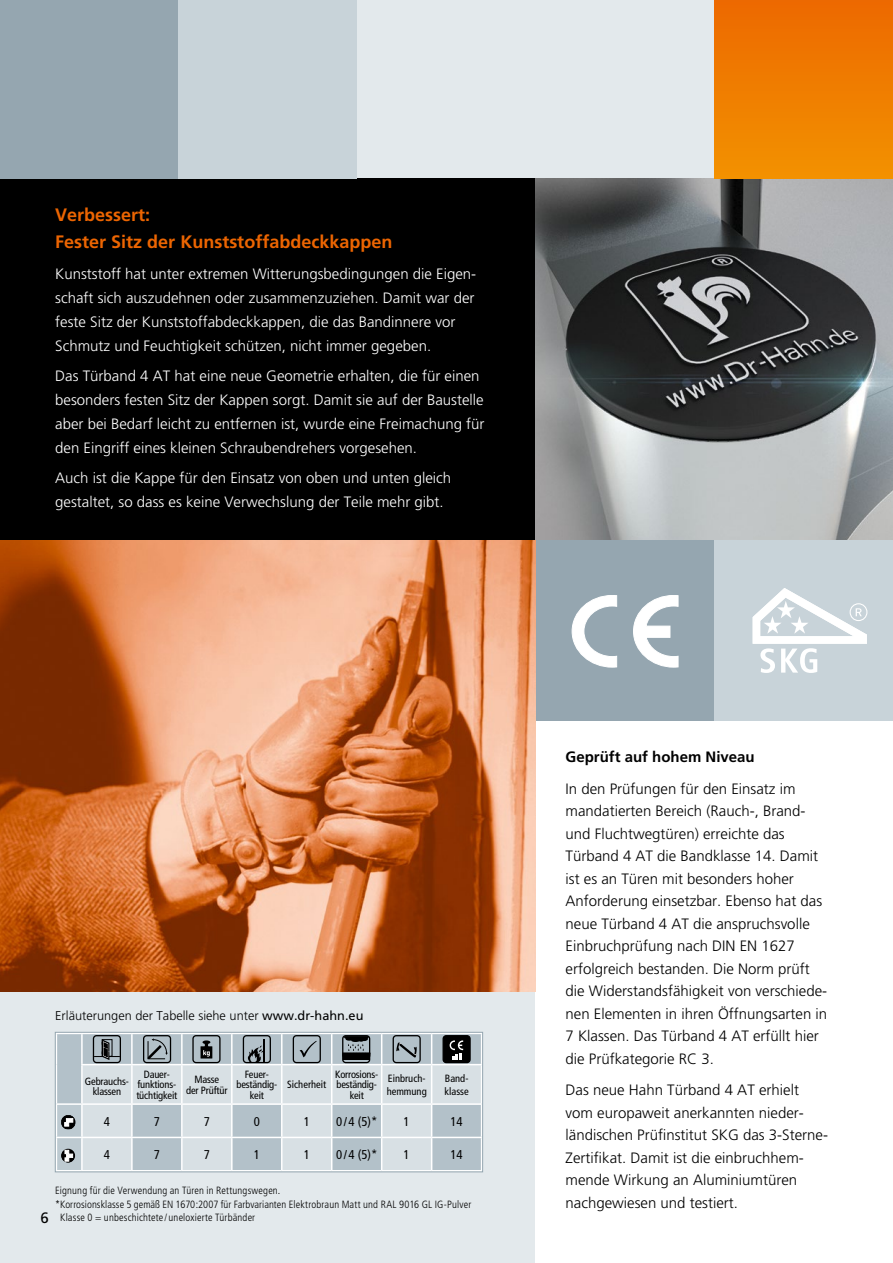
<style>
.page{position:relative;width:893px;height:1263px;background:#e3e9ec}
.page>*{position:absolute;margin:0;border:0;box-sizing:border-box;transform-origin:0 0}
.t1{font:700 18px/27px "Frutiger";color:#ec6502}
.t2{font:300 15px/22.5px "Frutiger";color:#000}
.t3{font:300 15px/24px "Frutiger";color:#fff}
.t4{font:700 15px "Frutiger";color:#000}
.t5{font:15px "Frutiger";color:#000}
.t6{font:300 12.75px "Frutiger";color:#000}
.t7{font:condensed 12.75px "Frutiger";color:#000}
.t8{font:300 condensed 10.5px "Frutiger";letter-spacing:.015em;color:#000}
.t9{font:condensed 10.5px/10.5px "Frutiger";letter-spacing:-.015em;color:#000;text-align:center}
.s1{font-weight:400}
</style>
<div class="page">
<div style="left:0;top:179px;width:536px;height:361px;background:#000"></div>
<img style="left:536px;top:179px;width:356px;height:361px">
<div style="left:0;top:0;width:179px;height:179px;background:#95a6b0"></div>
<div style="left:179px;top:0;width:178px;height:179px;background:#c8d3d9"></div>
<div style="left:536px;top:721px;width:357px;height:542px;background:#fff"></div>
<hr style="left:892px;top:0;width:1px;height:540px;background:#fff">
<div style="left:536px;top:540px;width:178px;height:181px;background:#95a6b0"></div>
<div style="left:714px;top:540px;width:179px;height:181px;background:#c8d3d9"></div>
<img style="left:0;top:540px;width:536px;height:452px">
<div style="left:714px;top:0;width:179px;height:179px;background:linear-gradient(to bottom,#ec6900,#f39200)"></div>
<svg style="left:572px;top:595px;width:45px;height:72px"></svg>
<svg style="left:633px;top:595px;width:45px;height:72px"></svg>
<svg style="left:57px;top:1034px;width:424px;height:136px"></svg>
<div style="left:55px;top:1032px;width:428px;height:140px;border:1px solid #95a6b0"></div>
<svg style="left:753px;top:588px;width:114px;height:85px"></svg>
<div style="left:850px;top:603px;width:17px;height:18px;border:1px solid #fff;border-radius:50%"></div>
<p class="t1" style="left:55px;top:201px;width:339px">Verbessert:<br>Fester Sitz der Kunststoffabdeckkappen</p>
<p class="t3" style="left:55px;top:261px;width:422px">Kunststoff hat unter extremen Witterungsbedingungen die Eigen&shy;schaft sich auszudehnen oder zusammenzuziehen. Damit war der feste Sitz der Kunststoffabdeckkappen, die das Bandinnere vor Schmutz und Feuchtigkeit schützen, nicht immer gegeben.</p>
<p class="t3" style="left:55px;top:364px;width:431px">Das Türband 4 AT hat eine neue Geometrie erhalten, die für einen besonders festen Sitz der Kappen sorgt. Damit sie auf der Baustelle aber bei Bedarf leicht zu entfernen ist, wurde eine Freimachung für den Eingriff eines kleinen Schraubendrehers vorgesehen.</p>
<p class="t3" style="left:55px;top:466px;width:397px">Auch ist die Kappe für den Einsatz von oben und unten gleich gestaltet, so dass es keine Verwechslung der Teile mehr gibt.</p>
<p class="t6" style="left:55px;top:1008px;width:310px">Erläuterungen der Tabelle siehe unter <span class="s1">www.dr-hahn.eu</span></p>
<p class="t9" style="left:85px;top:1076px;width:45px">Gebrauchs&shy;klassen</p>
<p class="t9" style="left:136px;top:1069px;width:42px">Dauer-- funktions-- tüchtigkeit</p>
<p class="t9" style="left:186px;top:1074px;width:43px">Masse<br>der Prüftür</p>
<p class="t9" style="left:236px;top:1069px;width:42px">Feuer-- beständig&shy;keit</p>
<p class="t9" style="left:287px;top:1079px;width:41px">Sicherheit</p>
<p class="t9" style="left:335px;top:1069px;width:44px">Korrosions&shy;beständig&shy;keit</p>
<p class="t9" style="left:387px;top:1072px;width:42px;line-height:12.6px;text-align:left">Einbruch&shy;hemmung</p>
<p class="t9" style="left:444px;top:1072px;width:26px;line-height:12.6px;text-align:left">Band-- klasse</p>
<p class="t7" style="left:104px;top:1114px;width:8px">4</p>
<p class="t7" style="left:154px;top:1114px;width:8px">7</p>
<p class="t7" style="left:204px;top:1114px;width:8px">7</p>
<p class="t7" style="left:254px;top:1114px;width:8px">0</p>
<p class="t7" style="left:304px;top:1114px;width:8px">1</p>
<p class="t7" style="left:336px;top:1114px;width:43px">0 / 4 (5)*</p>
<p class="t7" style="left:404px;top:1114px;width:8px">1</p>
<p class="t7" style="left:450px;top:1114px;width:14px">14</p>
<p class="t7" style="left:104px;top:1147px;width:8px">4</p>
<p class="t7" style="left:154px;top:1147px;width:8px">7</p>
<p class="t7" style="left:204px;top:1147px;width:8px">7</p>
<p class="t7" style="left:254px;top:1147px;width:8px">1</p>
<p class="t7" style="left:304px;top:1147px;width:8px">1</p>
<p class="t7" style="left:336px;top:1147px;width:43px">0 / 4 (5)*</p>
<p class="t7" style="left:404px;top:1147px;width:8px">1</p>
<p class="t7" style="left:450px;top:1147px;width:14px">14</p>
<p class="t8" style="left:55px;top:1185px;width:227px">Eignung für die Verwendung an Türen in Rettungswegen.</p>
<p class="t8" style="left:55px;top:1198px;width:418px">*Korrosionsklasse 5 gemäß EN 1670:2007 für Farbvarianten Elektrobraun Matt und RAL 9016 GL IG-Pulver</p>
<p class="t8" style="left:60px;top:1212px;width:197px">Klasse 0 = unbeschichtete/uneloxierte Türbänder</p>
<p class="t5" style="left:40px;top:1209px;width:10px">6</p>
<p class="t4" style="left:566px;top:748px;width:191px">Geprüft auf hohem Niveau</p>
<p class="t2" style="left:566px;top:777px;width:263px">In den Prüfungen für den Einsatz im mandatierten Bereich (Rauch-, Brand&shy;und Fluchtwegtüren) erreichte das Türband 4 AT die Bandklasse 14. Damit ist es an Türen mit besonders hoher Anforderung einsetzbar. Ebenso hat das neue Türband 4 AT die anspruchsvolle Einbruchprüfung nach DIN EN 1627 erfolgreich bestanden. Die Norm prüft die Widerstandsfähigkeit von verschiede&shy;nen Elementen in ihren Öffnungsarten in 7 Klassen. Das Türband 4 AT erfüllt hier die Prüfkategorie RC 3.</p>
<p class="t2" style="left:566px;top:1079px;width:264px">Das neue Hahn Türband 4 AT erhielt vom europaweit anerkannten nieder&shy;ländischen Prüfinstitut SKG das 3-Sterne-Zertifikat. Damit ist die einbruchhem&shy;mende Wirkung an Aluminiumtüren nachgewiesen und testiert.</p>
</div>
